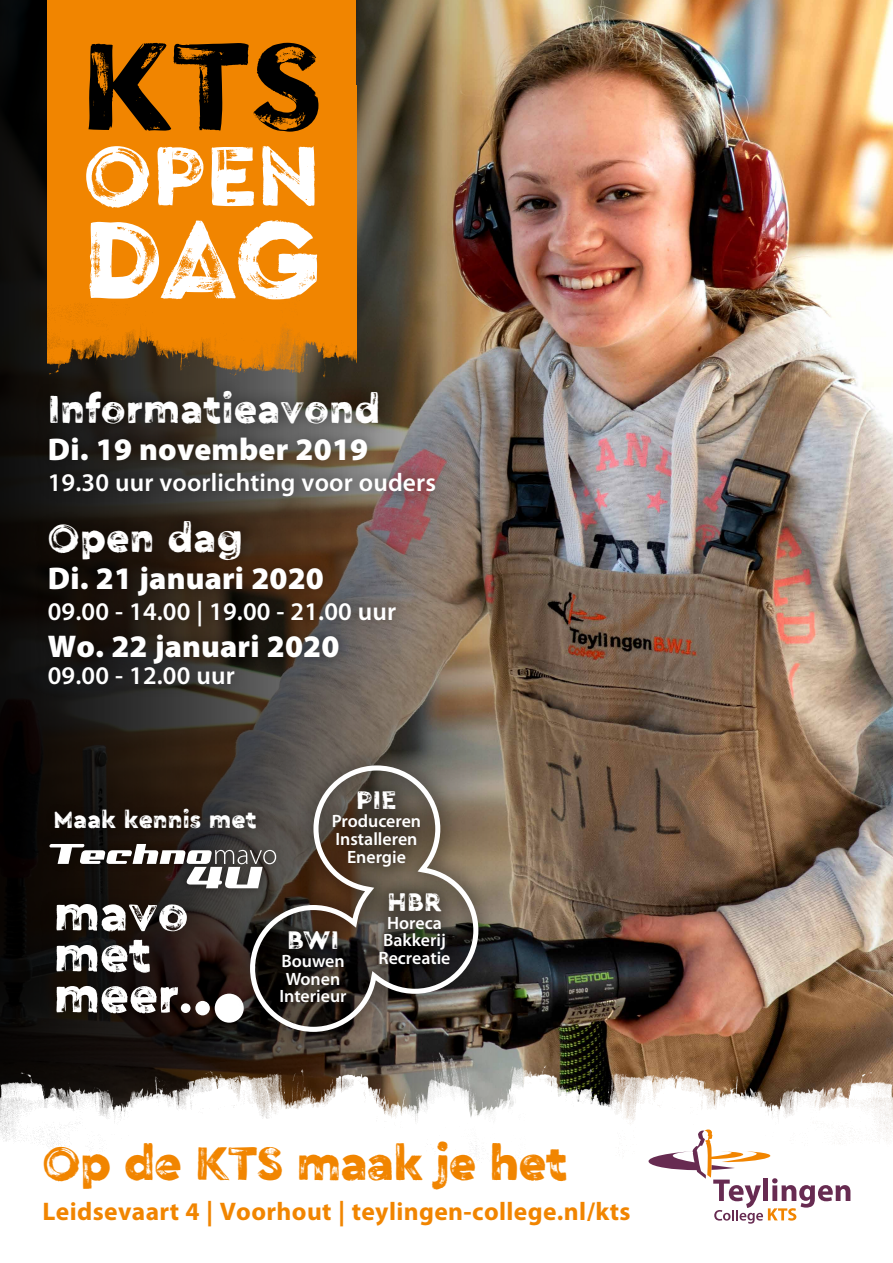
<style>
.page{position:relative;width:893px;height:1263px;background:#fff}
.page>*{position:absolute;margin:0;border:0;box-sizing:border-box;transform-origin:0 0}
.t1{font:900 131.25px "Cera Brush";color:#000}
.t2{font:900 116.25px "Cera Brush";color:#fff}
.t3{font:900 88.5px "Cera Brush";color:#fff}
.t4{font:900 51.22px/41px "Cera Brush";color:#fff}
.t5{font:900 49.5px "Cera Brush";letter-spacing:-.02em;color:#f18500}
.t6{font:900 41.25px "Cera Brush";letter-spacing:.005em;color:#fff}
.t7{font:900 31.5px "Myriad Pro";letter-spacing:.005em;color:#fff}
.t8{font:900 26.85px "Cera Brush";letter-spacing:.01em;color:#fff}
.t9{font:600 25.5px "Myriad Pro";letter-spacing:.005em;color:#fff}
.t10{font:700 25.5px "Myriad Pro";letter-spacing:.015em;color:#f18500}
.t11{font:900 24.75px "Cera Brush";letter-spacing:.005em;color:#fff}
.t12{font:600 17.92px/17.9px "Myriad Pro";color:#fff;text-align:center}
</style>
<div class="page">
<img style="left:601px;top:0;width:292px;height:1052px">
<img style="left:489px;top:0;width:112px;height:1052px">
<svg style="left:0;top:0;width:489px;height:1052px"></svg>
<img style="left:0;top:1052px;width:893px;height:149px">
<svg style="left:621px;top:1129px;width:229px;height:95px"></svg>
<img style="left:48px;top:138px;width:308px;height:238px">
<div style="left:48px;top:0;width:308px;height:138px;background:#f18500"></div>
<div style="left:46px;top:799px;width:219px;height:38px;background:#000;opacity:.5"></div>
<div style="left:41px;top:835px;width:244px;height:62px;background:#000;opacity:.5"></div>
<svg style="left:50px;top:844px;width:181px;height:44px"></svg>
<div style="left:39px;top:886px;width:165px;height:145px;background:#000;opacity:.5"></div>
<div style="left:181px;top:1003px;width:10px;height:10px;background:#fff;border-radius:50%"></div>
<div style="left:195px;top:1001px;width:15px;height:14px;background:#fff;border-radius:50%"></div>
<div style="left:215px;top:994px;width:29px;height:29px;background:#fff;border-radius:50%"></div>
<div style="left:231px;top:746px;width:267px;height:305px;background:#000;opacity:.5"></div>
<svg style="left:247px;top:763px;width:234px;height:271px"></svg>
<div style="left:34px;top:376px;width:415px;height:323px;background:#000;opacity:.5"></div>
<h1 class="t1" style="left:81px;top:-8px;width:243px">KTS</h1>
<h3 class="t3" style="left:84px;top:112px;width:238px">OPEN</h3>
<h2 class="t2" style="left:83px;top:176px;width:239px">DAG</h2>
<h3 class="t6" style="left:48px;top:379px;width:334px">Informatieavond</h3>
<h3 class="t7" style="left:48px;top:432px;width:322px">Di. 19 november 2019</h3>
<h3 class="t9" style="left:48px;top:468px;width:390px">19.30 uur voorlichting voor ouders</h3>
<h3 class="t6" style="left:48px;top:508px;width:196px">Open dag</h3>
<h3 class="t7" style="left:48px;top:560px;width:278px">Di. 21 januari 2020</h3>
<h3 class="t9" style="left:48px;top:597px;width:350px">09.00 - 14.00 | 19.00 - 21.00 uur</h3>
<h3 class="t7" style="left:48px;top:629px;width:293px">Wo. 22 januari 2020</h3>
<h3 class="t9" style="left:48px;top:662px;width:188px">09.00 - 12.00 uur</h3>
<h3 class="t11" style="left:54px;top:801px;width:204px">Maak kennis met</h3>
<h3 class="t4" style="left:54px;top:889px;width:137px">mavo met meer</h3>
<h3 class="t8" style="left:356px;top:781px;width:42px">PIE</h3>
<p class="t12" style="left:332px;top:812px;width:91px">Produceren<br>Installeren<br>Energie</p>
<h3 class="t8" style="left:287px;top:920px;width:53px">BWI</h3>
<p class="t12" style="left:279px;top:952px;width:69px">Bouwen<br>Wonen<br>Interieur</p>
<h3 class="t8" style="left:387px;top:882px;width:56px">HBR</h3>
<p class="t12" style="left:378px;top:914px;width:73px">Horeca<br>Bakkerij<br>Recreatie</p>
<h3 class="t5" style="left:43px;top:1128px;width:527px">Op de KTS maak je het</h3>
<h3 class="t10" style="left:43px;top:1197px;width:589px">Leidsevaart 4 | Voorhout | teylingen-college.nl/kts</h3>
</div>
